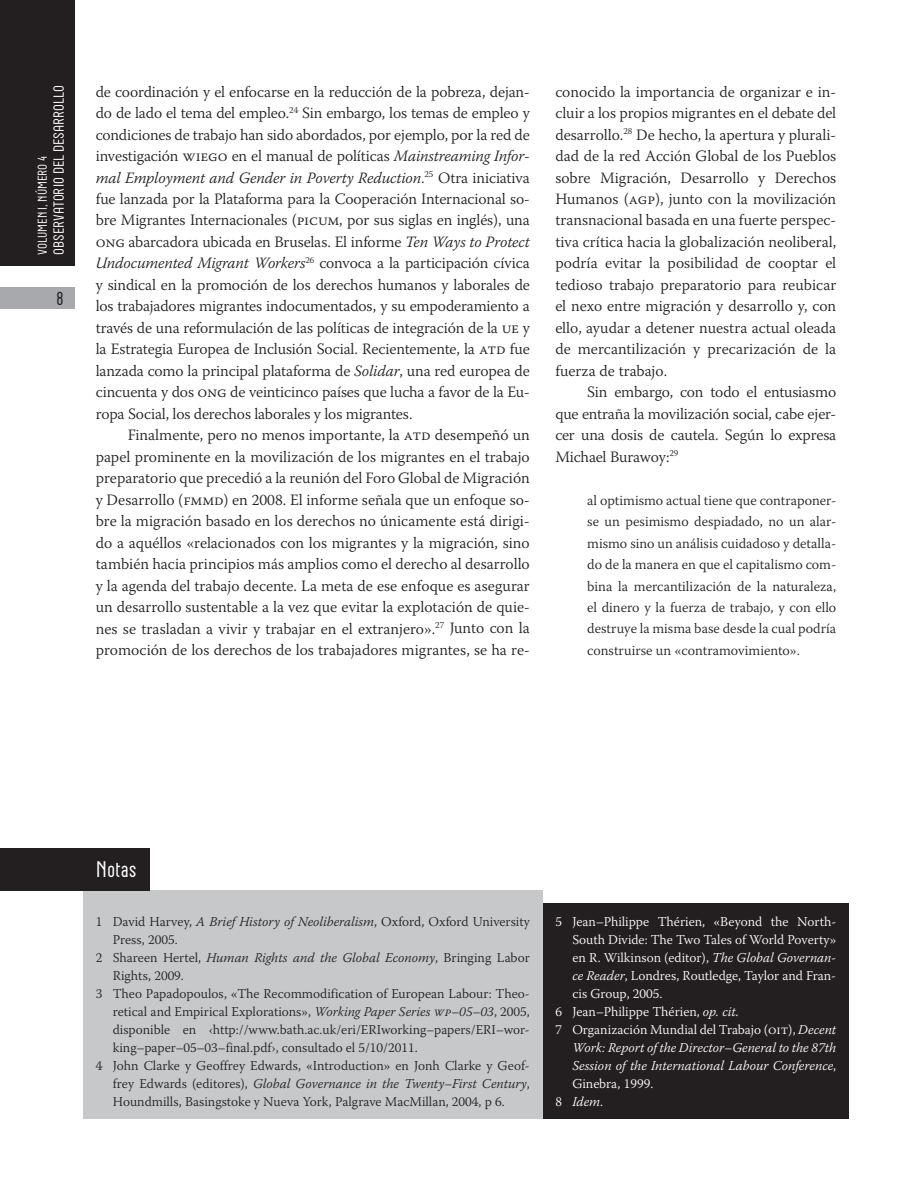
<style>
.page{position:relative;width:915px;height:1191px;background:#fff}
.page>*{position:absolute;margin:0;border:0;box-sizing:border-box;transform-origin:0 0}
.t1{font:22.5px "Neubau";color:#fff}
.t2{font:18.75px "Neubau";color:#231f20}
.t3{font:300 15.75px/21.5px "Warnock Pro";letter-spacing:-.005em;color:#231f20;text-align:justify}
.t4{font:14.7px "Neubau";color:#fff}
.t5{font:300 14.1px/21.5px "Warnock Pro";color:#231f20;text-align:justify}
.t6{font:300 13.5px "Warnock Pro";color:#231f20}
.t7{font:300 13.5px "Warnock Pro";color:#fff}
.t8{font:italic 300 13.5px "Warnock Pro";color:#231f20}
.t9{font:italic 300 13.5px "Warnock Pro";color:#fff}
.t10{font:300 13.5px "Warnock Pro";letter-spacing:-.025em;color:#fff}
.t11{font:12.75px "Neubau";color:#fff}
.s1{font-style:italic}
.s2{font-style:normal}
</style>
<div class="page">
<div style="left:542px;top:903px;width:306px;height:215px;background:#231f20"></div>
<div style="left:83px;top:890px;width:459px;height:228px;background:#c7c8ca"></div>
<div style="left:0;top:0;width:74px;height:266px;background:#231f20"></div>
<div style="left:0;top:287px;width:74px;height:21px;background:#a8a9ad"></div>
<div style="left:0;top:848px;width:149px;height:42px;background:#231f20"></div>
<p class="t4" style="left:50px;top:255px;width:172px;rotate:-90deg">OBSERVATORIO DEL DESARROLLO</p>
<p class="t2" style="left:56px;top:288px;width:9px">8</p>
<p class="t11" style="left:35px;top:255px;width:101px;rotate:-90deg">VOLUMEN I, NÚMERO 4</p>
<p class="t3" style="left:96px;top:80px;width:436px">de coordinación y el enfocarse en la reducción de la pobreza, dejan&shy;do de lado el tema del empleo.<sup>24</sup> Sin embargo, los temas de empleo y condiciones de trabajo han sido abordados, por ejemplo, por la red de investigación wiego en el manual de políticas <span class="s1">Mainstreaming Infor&shy;mal Employment and Gender in Poverty Reduction</span>.<sup>25</sup> Otra iniciativa fue lanzada por la Plataforma para la Cooperación Internacional so&shy;bre Migrantes Internacionales (picum, por sus siglas en inglés), una ong abarcadora ubicada en Bruselas. El informe <span class="s1">Ten Ways to Protect Undocumented Migrant Workers</span><sup>26</sup> convoca a la participación cívica y sindical en la promoción de los derechos humanos y laborales de los trabajadores migrantes indocumentados, y su empoderamiento a través de una reformulación de las políticas de integración de la ue y la Estrategia Europea de Inclusión Social. Recientemente, la atd fue lanzada como la principal plataforma de <span class="s1">Solidar</span>, una red europea de cincuenta y dos ong de veinticinco países que lucha a favor de la Eu&shy;ropa Social, los derechos laborales y los migrantes.</p>
<p class="t3" style="left:96px;top:424px;width:435px;text-indent:32px">Finalmente, pero no menos importante, la atd desempeñó un papel prominente en la movilización de los migrantes en el trabajo preparatorio que precedió a la reunión del Foro Global de Migración y Desarrollo (fmmd) en 2008. El informe señala que un enfoque so&shy;bre la migración basado en los derechos no únicamente está dirigi&shy;do a aquéllos «relacionados con los migrantes y la migración, sino también hacia principios más amplios como el derecho al desarrollo y la agenda del trabajo decente. La meta de ese enfoque es asegurar un desarrollo sustentable a la vez que evitar la explotación de quie&shy;nes se trasladan a vivir y trabajar en el extranjero».<sup>27</sup> Junto con la promoción de los derechos de los trabajadores migrantes, se ha re-</p>
<p class="t3" style="left:555px;top:80px;width:282px">conocido la importancia de organizar e in&shy;cluir a los propios migrantes en el debate del desarrollo.<sup>28</sup> De hecho, la apertura y plurali&shy;dad de la red Acción Global de los Pueblos sobre Migración, Desarrollo y Derechos Humanos (agp), junto con la movilización transnacional basada en una fuerte perspec&shy;tiva crítica hacia la globalización neoliberal, podría evitar la posibilidad de cooptar el tedioso trabajo preparatorio para reubicar el nexo entre migración y desarrollo y, con ello, ayudar a detener nuestra actual oleada de mercantilización y precarización de la fuerza de trabajo.</p>
<p class="t3" style="left:555px;top:381px;width:282px;text-indent:32px">Sin embargo, con todo el entusiasmo que entraña la movilización social, cabe ejer&shy;cer una dosis de cautela. Según lo expresa Michael Burawoy:<sup>29</sup></p>
<p class="t5" style="left:587px;top:489px;width:250px">al optimismo actual tiene que contraponer&shy;se un pesimismo despiadado, no un alar&shy;mismo sino un análisis cuidadoso y detalla&shy;do de la manera en que el capitalismo com&shy;bina la mercantilización de la naturaleza, el dinero y la fuerza de trabajo, y con ello destruye la misma base desde la cual podría construirse un «contramovimiento».</p>
<h1 class="t1" style="left:96px;top:857px;width:42px">Notas</h1>
<p class="t6" style="left:96px;top:913px;width:435px">1 David Harvey, <span class="s1">A Brief History of Neoliberalism</span>, Oxford, Oxford University</p>
<p class="t6" style="left:113px;top:931px;width:66px">Press, 2005.</p>
<p class="t8" style="left:96px;top:949px;width:435px"><span class="s2">2 Shareen Hertel,</span> Human Rights and the Global Economy<span class="s2">, Bringing Labor</span></p>
<p class="t6" style="left:113px;top:967px;width:73px">Rights, 2009.</p>
<p class="t6" style="left:96px;top:985px;width:435px">3 Theo Papadopoulos, «The Recommodification of European Labour: Theo-</p>
<p class="t6" style="left:113px;top:1003px;width:418px">retical and Empirical Explorations», <span class="s1">Working Paper Series wp–05–03</span>, 2005,</p>
<p class="t6" style="left:113px;top:1021px;width:418px">disponible en ‹http://www.bath.ac.uk/eri/ERIworking<span class="s1">–</span>papers/ERI<span class="s1">–</span>wor-</p>
<p class="t6" style="left:113px;top:1039px;width:306px">king<span class="s1">–</span>paper<span class="s1">–</span>05<span class="s1">–</span>03<span class="s1">–</span>final.pdf›, consultado el 5/10/2011.</p>
<p class="t6" style="left:96px;top:1057px;width:435px">4 John Clarke y Geoffrey Edwards, «Introduction» en Jonh Clarke y Geof-</p>
<p class="t8" style="left:113px;top:1075px;width:418px"><span class="s2">frey Edwards (editores),</span> Global Governance in the Twenty–First Century<span class="s2">,</span></p>
<p class="t6" style="left:113px;top:1093px;width:393px">Houndmills, Basingstoke y Nueva York, Palgrave MacMillan, 2004, p 6.</p>
<p class="t7" style="left:555px;top:913px;width:282px">5 Jean<span class="s1">–</span>Philippe Thérien, «Beyond the North-</p>
<p class="t10" style="left:572px;top:931px;width:265px">South Divide: The Two Tales of World Poverty»</p>
<p class="t7" style="left:572px;top:949px;width:265px">en R. Wilkinson (editor), <span class="s1">The Global Governan-</span></p>
<p class="t7" style="left:572px;top:967px;width:265px"><span class="s1">ce Reader</span>, Londres, Routledge, Taylor and Fran-</p>
<p class="t7" style="left:572px;top:985px;width:92px">cis Group, 2005.</p>
<p class="t7" style="left:555px;top:1003px;width:185px">6 Jean<span class="s1">–</span>Philippe Thérien, <span class="s1">op. cit.</span></p>
<p class="t7" style="left:555px;top:1021px;width:283px">7 Organización Mundial del Trabajo (oit), <span class="s1">Decent</span></p>
<p class="t9" style="left:572px;top:1039px;width:265px">Work: Report ofthe Director–General to the 87th</p>
<p class="t9" style="left:572px;top:1057px;width:265px">Session of the International Labour Conference<span class="s2">,</span></p>
<p class="t7" style="left:572px;top:1075px;width:82px">Ginebra, 1999.</p>
<p class="t9" style="left:555px;top:1093px;width:49px"><span class="s2">8</span> Idem<span class="s2">.</span></p>
</div>
